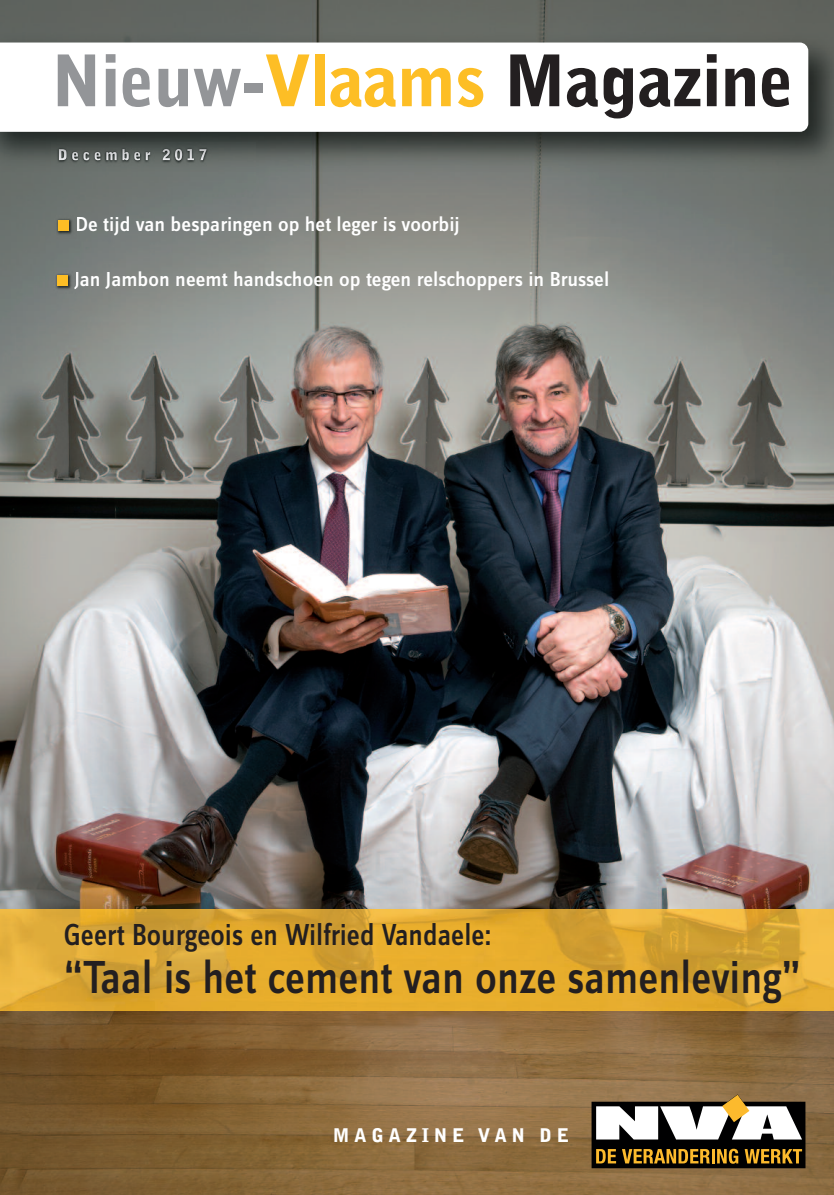
<style>
.page{position:relative;width:834px;height:1195px;background:#fff}
.page>*{position:absolute;margin:0;border:0;box-sizing:border-box;transform-origin:0 0}
.t1{font:900 70.5px "Bell Gothic Std";letter-spacing:-.015em;color:#231f20}
.t2{font:500 48px "Zine Sans Dis";color:#231f20;scale:.9 1}
.t3{font:500 31.5px "Zine Sans Dis";color:#231f20;scale:.9 1}
.t4{font:500 21px "Zine Sans Dis";color:#fff}
.t5{font:900 18.75px "Bell Gothic Std";letter-spacing:.25em;color:#fff}
.s1{color:#939598}
.s2{color:#fdbe25}
</style>
<div class="page">
<img style="left:0;top:0;width:833px;height:1195px">
<img style="left:0;top:910px;width:833px;height:100px">
<div style="left:52px;top:172px;width:204px;height:24px;background:#707673"></div>
<svg style="left:591px;top:1094px;width:214px;height:74px"></svg>
<img style="left:54px;top:216px;width:23px;height:22px">
<div style="left:59px;top:220px;width:10px;height:11px;background:#fdbe25"></div>
<img style="left:53px;top:271px;width:22px;height:23px">
<div style="left:57px;top:276px;width:11px;height:10px;background:#fdbe25"></div>
<img style="left:0;top:32px;width:833px;height:140px">
<img style="left:59px;top:149px;width:147px;height:11px">
<svg style="left:0;top:43px;width:808px;height:89px"></svg>
<h1 class="t1" style="left:51px;top:54px;width:744px"><span class="s1">Nieuw-</span><span class="s2">Vlaams</span> Magazine</h1>
<p class="t4" style="left:76px;top:217px;width:385px">De tijd van besparingen op het leger is voorbij</p>
<p class="t4" style="left:74px;top:272px;width:536px">Jan Jambon neemt handschoen op tegen relschoppers in Brussel</p>
<h3 class="t3" style="left:64px;top:923px;width:476px">Geert Bourgeois en Wilfried Vandaele:</h3>
<h2 class="t2" style="left:64px;top:960px;width:820px">“Taal is het cement van onze samenleving”</h2>
<p class="t5" style="left:333px;top:1128px;width:238px">MAGAZINE VAN DE</p>
</div>
